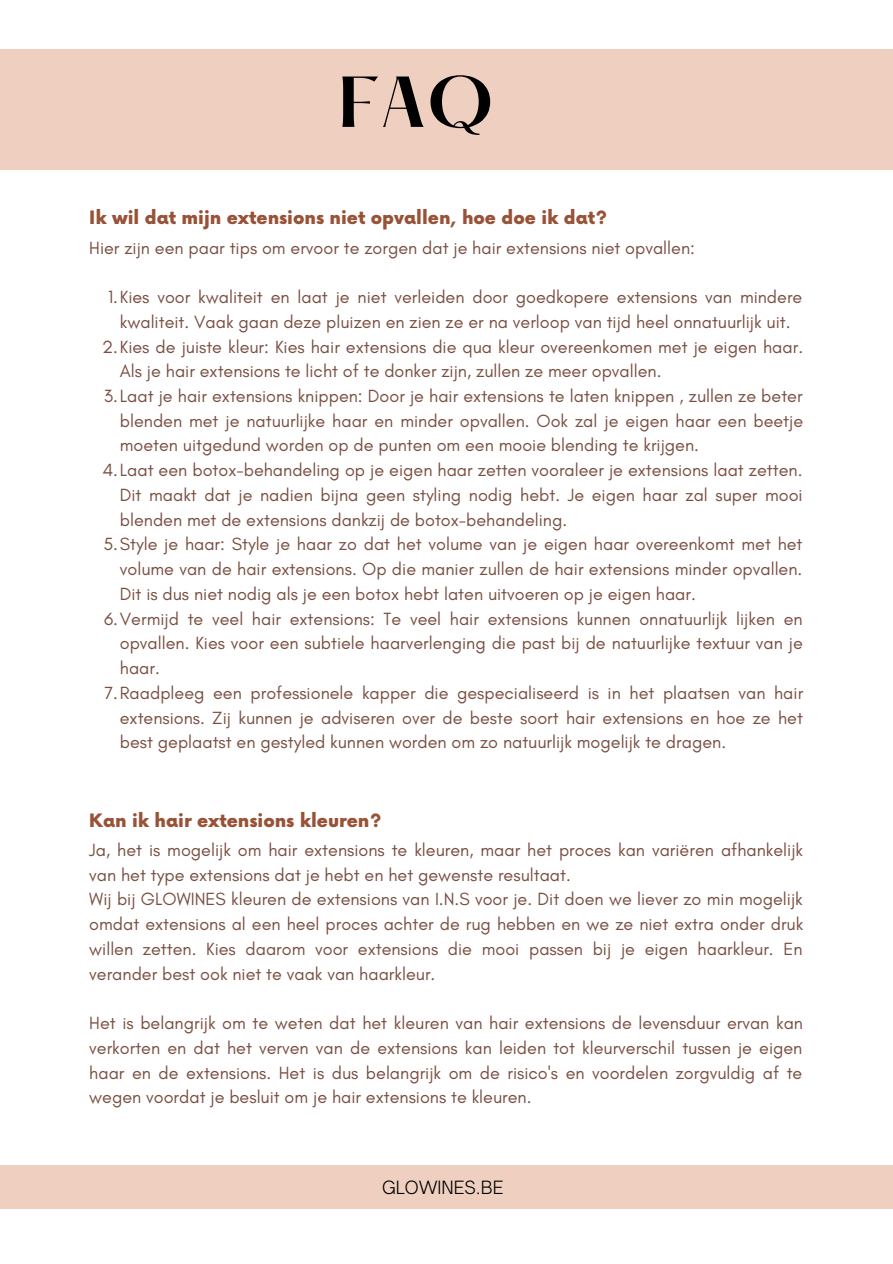
<style>
.page{position:relative;width:893px;height:1264px;background:#fff}
.page>*{position:absolute;margin:0;border:0;box-sizing:border-box;transform-origin:0 0}
.t1{font:600 63px "Hatton";color:#000}
.t2{font:18px/24.8px "Glacial Indifference";color:#794f42}
.t3{font:900 18px "Now";color:#985237}
.t4{font:300 17.55px "Open Sauce One";color:#000}
</style>
<div class="page">
<div style="left:0;top:49px;width:892px;height:121px;background:#efd0c0"></div>
<div style="left:0;top:1165px;width:892px;height:44px;background:#efd0c0"></div>
<h1 class="t1" style="left:338px;top:73px;width:157px">FAQ</h1>
<p class="t3" style="left:89px;top:208px;width:519px">Ik wil dat mijn extensions niet opvallen, hoe doe ik dat?</p>
<p class="t2" style="left:89px;top:235px;width:607px">Hier zijn een paar tips om ervoor te zorgen dat je hair extensions niet opvallen:</p>
<p class="t2" style="left:108px;top:284px;width:695px">1.Kies voor kwaliteit en laat je niet verleiden door goedkopere extensions van mindere</p>
<p class="t2" style="left:120px;top:309px;width:672px">kwaliteit. Vaak gaan deze pluizen en zien ze er na verloop van tijd heel onnatuurlijk uit.</p>
<p class="t2" style="left:102px;top:334px;width:702px">2.Kies de juiste kleur: Kies hair extensions die qua kleur overeenkomen met je eigen haar.</p>
<p class="t2" style="left:120px;top:358px;width:543px">Als je hair extensions te licht of te donker zijn, zullen ze meer opvallen.</p>
<p class="t2" style="left:104px;top:383px;width:700px">3.Laat je hair extensions knippen: Door je hair extensions te laten knippen , zullen ze beter</p>
<p class="t2" style="left:120px;top:408px;width:684px">blenden met je natuurlijke haar en minder opvallen. Ook zal je eigen haar een beetje</p>
<p class="t2" style="left:120px;top:433px;width:580px">moeten uitgedund worden op de punten om een mooie blending te krijgen.</p>
<p class="t2" style="left:102px;top:457px;width:701px">4.Laat een botox-behandeling op je eigen haar zetten vooraleer je extensions laat zetten.</p>
<p class="t2" style="left:120px;top:482px;width:684px">Dit maakt dat je nadien bijna geen styling nodig hebt. Je eigen haar zal super mooi</p>
<p class="t2" style="left:120px;top:507px;width:449px">blenden met de extensions dankzij de botox-behandeling.</p>
<p class="t2" style="left:103px;top:532px;width:700px">5.Style je haar: Style je haar zo dat het volume van je eigen haar overeenkomt met het</p>
<p class="t2" style="left:120px;top:556px;width:684px">volume van de hair extensions. Op die manier zullen de hair extensions minder opvallen.</p>
<p class="t2" style="left:120px;top:581px;width:577px">Dit is dus niet nodig als je een botox hebt laten uitvoeren op je eigen haar.</p>
<p class="t2" style="left:104px;top:606px;width:700px">6.Vermijd te veel hair extensions: Te veel hair extensions kunnen onnatuurlijk lijken en</p>
<p class="t2" style="left:120px;top:630px;width:684px">opvallen. Kies voor een subtiele haarverlenging die past bij de natuurlijke textuur van je</p>
<p class="t2" style="left:120px;top:655px;width:42px">haar.</p>
<p class="t2" style="left:104px;top:680px;width:700px">7.Raadpleeg een professionele kapper die gespecialiseerd is in het plaatsen van hair</p>
<p class="t2" style="left:120px;top:705px;width:684px">extensions. Zij kunnen je adviseren over de beste soort hair extensions en hoe ze het</p>
<p class="t2" style="left:120px;top:729px;width:607px">best geplaatst en gestyled kunnen worden om zo natuurlijk mogelijk te dragen.</p>
<p class="t3" style="left:89px;top:810px;width:294px">Kan ik hair extensions kleuren?</p>
<p class="t2" style="left:89px;top:837px;width:715px">Ja, het is mogelijk om hair extensions te kleuren, maar het proces kan variëren afhankelijk van het type extensions dat je hebt en het gewenste resultaat.<br>Wij bij GLOWINES kleuren de extensions van I.N.S voor je. Dit doen we liever zo min mogelijk omdat extensions al een heel proces achter de rug hebben en we ze niet extra onder druk willen zetten. Kies daarom voor extensions die mooi passen bij je eigen haarkleur. En verander best ook niet te vaak van haarkleur.</p>
<p class="t2" style="left:89px;top:1010px;width:715px;text-align:justify">Het is belangrijk om te weten dat het kleuren van hair extensions de levensduur ervan kan verkorten en dat het verven van de extensions kan leiden tot kleurverschil tussen je eigen haar en de extensions. Het is dus belangrijk om de risico's en voordelen zorgvuldig af te wegen voordat je besluit om je hair extensions te kleuren.</p>
<p class="t4" style="left:382px;top:1176px;width:123px">GLOWINES.BE</p>
</div>
